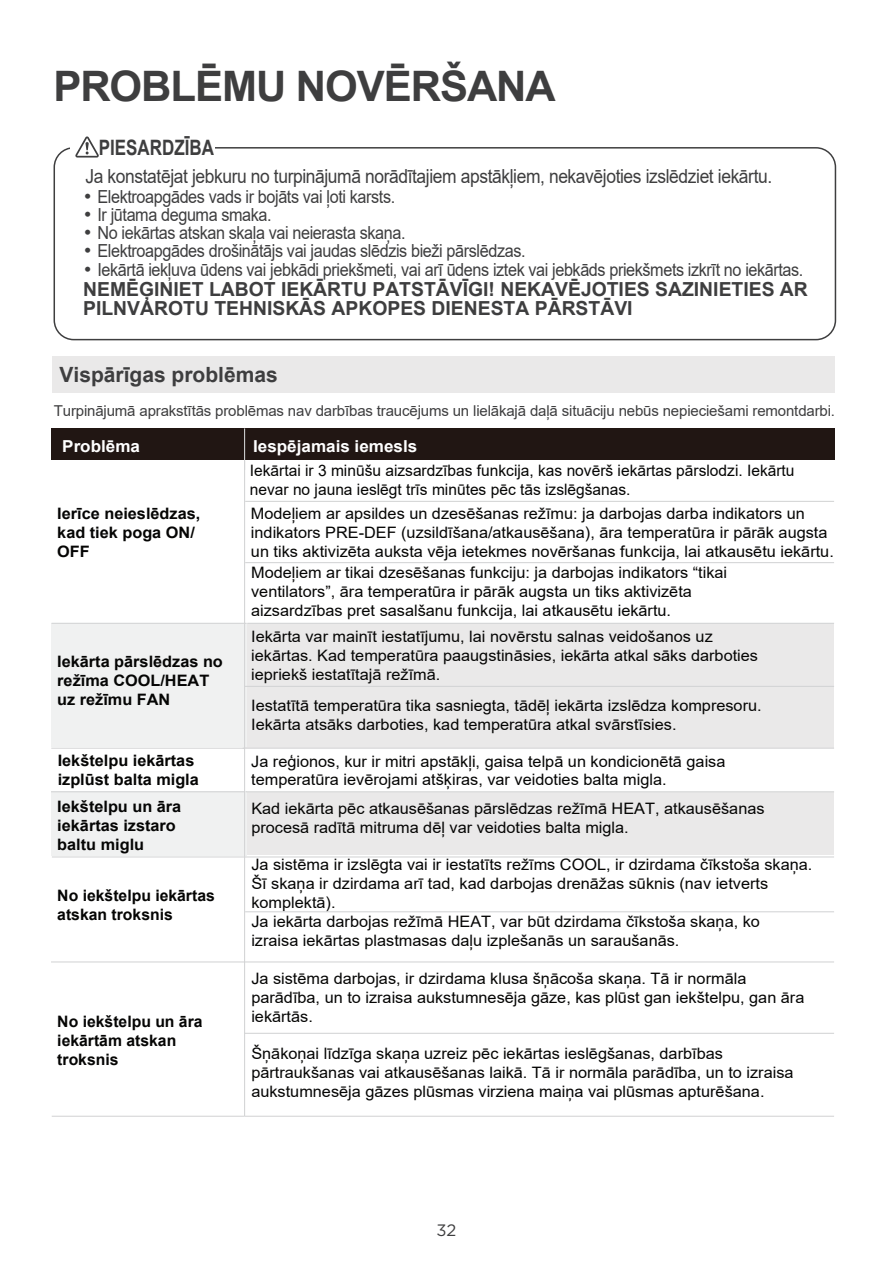
<style>
.page{position:relative;width:893px;height:1263px;background:#fff}
.page>*{position:absolute;margin:0;border:0;box-sizing:border-box;transform-origin:0 0}
.t1{font:700 42px "Arial";letter-spacing:-.025em;color:#3e3e3f}
.t2{font:700 21.15px "Arial";color:#3e3e3f;scale:.8 1}
.t3{font:700 21px "Arial";color:#3e3e3f}
.t4{font:700 19.35px/19.4px "Arial";color:#3e3e3f}
.t5{font:19.35px "Arial";letter-spacing:-.02em;color:#3e3e3f;scale:.9 1}
.t6{font:18px "Arial";letter-spacing:-.025em;color:#3e3e3f;scale:.9 1}
.t7{font:700 16.5px "Arial";color:#fff}
.t8{font:16.5px "Gotham";color:#3e3e3f}
.t9{font:15.75px/18.9px "Arial";color:#050504}
.t10{font:700 15.75px/18.9px "Arial";color:#050504}
.t11{font:15px "Arial";letter-spacing:-.01em;color:#3e3e3f}
.s1{font-family:"Gotham";font-size:19.35px}
</style>
<div class="page">
<div style="left:243px;top:428px;width:591px;height:32px;background:#211613"></div>
<div style="left:52px;top:428px;width:191px;height:32px;background:#211613"></div>
<div style="left:246px;top:793px;width:588px;height:62px;background:#eae9e9"></div>
<div style="left:52px;top:792px;width:195px;height:64px;background:#f0f1f1"></div>
<div style="left:246px;top:623px;width:588px;height:125px;background:#eae9e9"></div>
<div style="left:52px;top:623px;width:195px;height:124px;background:#f0f1f1"></div>
<hr style="left:244px;top:428px;width:1px;height:42px;background:#d3d4d5">
<hr style="left:244px;top:461px;width:1px;height:655px;background:#d3d4d5">
<hr style="left:52px;top:623px;width:195px;height:1px;background:#d3d4d5">
<hr style="left:247px;top:623px;width:587px;height:1px;background:#d3d4d5">
<hr style="left:245px;top:686px;width:589px;height:1px;background:#d3d4d5">
<hr style="left:245px;top:501px;width:589px;height:1px;background:#d3d4d5">
<hr style="left:245px;top:562px;width:589px;height:1px;background:#d3d4d5">
<hr style="left:51px;top:748px;width:193px;height:1px;background:#d3d4d5">
<hr style="left:243px;top:748px;width:591px;height:1px;background:#d3d4d5">
<hr style="left:51px;top:791px;width:194px;height:1px;background:#d3d4d5">
<hr style="left:246px;top:791px;width:588px;height:1px;background:#d3d4d5">
<hr style="left:52px;top:856px;width:192px;height:1px;background:#d3d4d5">
<hr style="left:245px;top:856px;width:589px;height:1px;background:#d3d4d5">
<hr style="left:245px;top:911px;width:589px;height:1px;background:#d3d4d5">
<hr style="left:51px;top:961px;width:194px;height:1px;background:#d3d4d5">
<hr style="left:245px;top:961px;width:589px;height:1px;background:#d3d4d5">
<hr style="left:52px;top:1116px;width:192px;height:1px;background:#d3d4d5">
<hr style="left:244px;top:1116px;width:590px;height:1px;background:#d3d4d5">
<hr style="left:245px;top:1033px;width:589px;height:1px;background:#d3d4d5">
<div style="left:52px;top:357px;width:782px;height:36px;background:#eae9e9"></div>
<div style="left:54px;top:147px;width:782px;height:193px;border:2px solid #3e3e3f;border-radius:19px"></div>
<div style="left:70px;top:136px;width:145px;height:22px;background:#fff"></div>
<svg style="left:75px;top:136px;width:24px;height:22px"></svg>
<h1 class="t1" style="left:53px;top:56px;width:504px">PROBLĒMU NOVĒRŠANA</h1>
<h2 class="t2" style="left:99px;top:133px;width:145px">PIESARDZĪBA</h2>
<p class="t5" style="left:86px;top:163px;width:765px">Ja konstatējat jebkuru no turpinājumā norādītajiem apstākļiem, nekavējoties izslēdziet iekārtu.</p>
<p class="t6" style="left:83px;top:184px;width:348px"><span class="s1">•</span> Elektroapgādes vads ir bojāts vai ļoti karsts.</p>
<p class="t6" style="left:83px;top:202px;width:211px"><span class="s1">•</span> Ir jūtama deguma smaka.</p>
<p class="t6" style="left:83px;top:220px;width:360px"><span class="s1">•</span> No iekārtas atskan skaļa vai neierasta skaņa.</p>
<p class="t6" style="left:83px;top:238px;width:493px"><span class="s1">•</span> Elektroapgādes drošinātājs vai jaudas slēdzis bieži pārslēdzas.</p>
<p class="t6" style="left:83px;top:257px;width:802px"><span class="s1">•</span> Iekārtā iekļuva ūdens vai jebkādi priekšmeti, vai arī ūdens iztek vai jebkāds priekšmets izkrīt no iekārtas.</p>
<p class="t4" style="left:83px;top:279px;width:726px">NEMĒĢINIET LABOT IEKĀRTU PATSTĀVĪGI! NEKAVĒJOTIES SAZINIETIES AR<br>PILNVAROTU TEHNISKĀS APKOPES DIENESTA PĀRSTĀVI</p>
<h3 class="t3" style="left:60px;top:360px;width:220px">Vispārīgas problēmas</h3>
<p class="t11" style="left:54px;top:400px;width:783px">Turpinājumā aprakstītās problēmas nav darbības traucējums un lielākajā daļā situāciju nebūs nepieciešami remontdarbi.</p>
<p class="t7" style="left:62px;top:435px;width:79px">Problēma</p>
<p class="t7" style="left:253px;top:435px;width:166px">Iespējamais iemesls</p>
<p class="t10" style="left:57px;top:504px;width:145px">Ierīce neieslēdzas, kad tiek poga ON/<br>OFF</p>
<p class="t10" style="left:57px;top:652px;width:167px">Iekārta pārslēdzas no režīma COOL/HEAT uz režīmu FAN</p>
<p class="t9" style="left:250px;top:461px;width:546px">Iekārtai ir 3 minūšu aizsardzības funkcija, kas novērš iekārtas pārslodzi. Iekārtu nevar no jauna ieslēgt trīs minūtes pēc tās izslēgšanas.</p>
<p class="t9" style="left:251px;top:504px;width:584px">Modeļiem ar apsildes un dzesēšanas režīmu: ja darbojas darba indikators un indikators PRE-DEF (uzsildīšana/atkausēšana), āra temperatūra ir pārāk augsta un tiks aktivizēta auksta vēja ietekmes novēršanas funkcija, lai atkausētu iekārtu.</p>
<p class="t9" style="left:251px;top:563px;width:478px">Modeļiem ar tikai dzesēšanas funkciju: ja darbojas indikators “tikai ventilators”, āra temperatūra ir pārāk augsta un tiks aktivizēta aizsardzības pret sasalšanu funkcija, lai atkausētu iekārtu.</p>
<p class="t9" style="left:251px;top:627px;width:508px">Iekārta var mainīt iestatījumu, lai novērstu salnas veidošanos uz iekārtas. Kad temperatūra paaugstināsies, iekārta atkal sāks darboties iepriekš iestatītajā režīmā.</p>
<p class="t9" style="left:251px;top:696px;width:512px">Iestatītā temperatūra tika sasniegta, tādēļ iekārta izslēdza kompresoru.<br>Iekārta atsāks darboties, kad temperatūra atkal svārstīsies.</p>
<p class="t10" style="left:58px;top:752px;width:143px">Iekštelpu iekārtas izplūst balta migla</p>
<p class="t9" style="left:251px;top:751px;width:476px">Ja reģionos, kur ir mitri apstākļi, gaisa telpā un kondicionētā gaisa temperatūra ievērojami atšķiras, var veidoties balta migla.</p>
<p class="t10" style="left:57px;top:797px;width:125px">Iekštelpu un āra iekārtas izstaro baltu miglu</p>
<p class="t9" style="left:251px;top:799px;width:515px">Kad iekārta pēc atkausēšanas pārslēdzas režīmā HEAT, atkausēšanas procesā radītā mitruma dēļ var veidoties balta migla.</p>
<p class="t9" style="left:251px;top:855px;width:563px">Ja sistēma ir izslēgta vai ir iestatīts režīms COOL, ir dzirdama čīkstoša skaņa.<br>Šī skaņa ir dzirdama arī tad, kad darbojas drenāžas sūknis (nav ietverts komplektā).<br>Ja iekārta darbojas režīmā HEAT, var būt dzirdama čīkstoša skaņa, ko<br>izraisa iekārtas plastmasas daļu izplešanās un saraušanās.</p>
<p class="t9" style="left:251px;top:969px;width:555px">Ja sistēma darbojas, ir dzirdama klusa šņācoša skaņa. Tā ir normāla parādība, un to izraisa aukstumnesēja gāze, kas plūst gan iekštelpu, gan āra iekārtās.</p>
<p class="t9" style="left:251px;top:1044px;width:544px">Šņākoņai līdzīga skaņa uzreiz pēc iekārtas ieslēgšanas, darbības pārtraukšanas vai atkausēšanas laikā. Tā ir normāla parādība, un to izraisa aukstumnesēja gāzes plūsmas virziena maiņa vai plūsmas apturēšana.</p>
<p class="t10" style="left:57px;top:886px;width:159px">No iekštelpu iekārtas atskan troksnis</p>
<p class="t10" style="left:57px;top:1012px;width:147px">No iekštelpu un āra iekārtām atskan troksnis</p>
<p class="t8" style="left:437px;top:1219px;width:21px">32</p>
</div>
